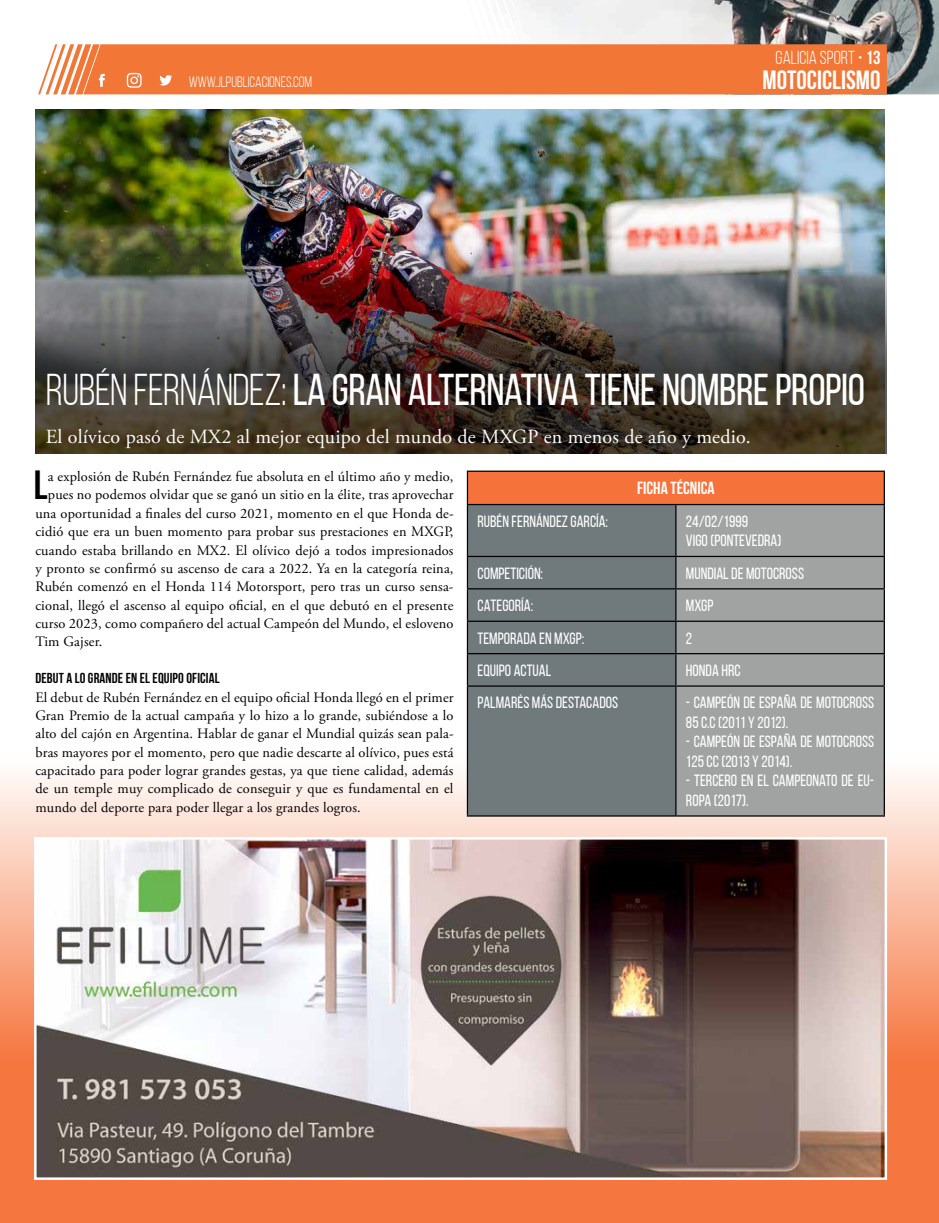
<style>
.page{position:relative;width:939px;height:1223px;background:#fff}
.page>*{position:absolute;margin:0;border:0;box-sizing:border-box;transform-origin:0 0}
.t1{font:44.38px "Bebas Neue";letter-spacing:-.01em;color:#fff}
.t2{font:700 40.62px "Bebas Neue";color:#000}
.t3{font:700 26.25px "Bebas Neue";color:#fff}
.t4{font:20px "Adobe Garamond Pro";letter-spacing:.01em;color:#fff}
.t5{font:18.75px "Bebas Neue";color:#fff}
.t6{font:700 17.5px "Bebas Neue";color:#fff}
.t7{font:16.25px/19.5px "Bebas Neue";color:#fff}
.t8{font:15px "Bebas Neue";color:#fff}
.t9{font:14.38px/18.4px "Adobe Garamond Pro";letter-spacing:.01em;color:#000;text-align:justify}
.t10{font:700 14.38px "Bebas Neue";letter-spacing:.01em;color:#000}
.s1{font-weight:700}
.s2{font-style:inherit}
</style>
<div class="page">
<img style="left:522px;top:0;width:417px;height:94px">
<div style="left:38px;top:44px;width:849px;height:50px;background:#f27737"></div>
<svg style="left:0;top:752px;width:939px;height:470px;background:#f9b192"></svg>
<img style="left:35px;top:110px;width:850px;height:124px">
<div style="left:467px;top:471px;width:417px;height:33px;background:#f5723b"></div>
<div style="left:467px;top:504px;width:209px;height:52px;background:#70797c"></div>
<div style="left:677px;top:505px;width:207px;height:310px;background:#a0a3a2"></div>
<div style="left:468px;top:557px;width:207px;height:258px;background:#70797c"></div>
<hr style="left:467px;top:470px;width:209px;height:2px;background:#000">
<hr style="left:467px;top:472px;width:1px;height:32px;background:#000">
<hr style="left:676px;top:470px;width:209px;height:2px;background:#000">
<hr style="left:884px;top:472px;width:1px;height:32px;background:#000">
<hr style="left:467px;top:504px;width:209px;height:1px;background:#000">
<hr style="left:467px;top:505px;width:1px;height:51px;background:#000">
<hr style="left:467px;top:556px;width:209px;height:1px;background:#000">
<hr style="left:467px;top:557px;width:1px;height:31px;background:#000">
<hr style="left:675px;top:557px;width:2px;height:31px;background:#000">
<hr style="left:884px;top:557px;width:1px;height:31px;background:#000">
<hr style="left:467px;top:588px;width:209px;height:1px;background:#000">
<hr style="left:467px;top:589px;width:1px;height:31px;background:#000">
<hr style="left:676px;top:588px;width:209px;height:1px;background:#000">
<hr style="left:675px;top:589px;width:2px;height:31px;background:#000">
<hr style="left:884px;top:589px;width:1px;height:31px;background:#000">
<hr style="left:467px;top:620px;width:209px;height:2px;background:#000">
<hr style="left:467px;top:622px;width:1px;height:31px;background:#000">
<hr style="left:676px;top:620px;width:209px;height:2px;background:#000">
<hr style="left:675px;top:622px;width:2px;height:31px;background:#000">
<hr style="left:884px;top:622px;width:1px;height:31px;background:#000">
<hr style="left:467px;top:653px;width:209px;height:1px;background:#000">
<hr style="left:467px;top:654px;width:1px;height:31px;background:#000">
<hr style="left:676px;top:653px;width:209px;height:1px;background:#000">
<hr style="left:675px;top:654px;width:2px;height:31px;background:#000">
<hr style="left:884px;top:654px;width:1px;height:31px;background:#000">
<hr style="left:467px;top:685px;width:209px;height:1px;background:#000">
<hr style="left:467px;top:686px;width:1px;height:129px;background:#000">
<hr style="left:676px;top:685px;width:209px;height:1px;background:#000">
<hr style="left:675px;top:686px;width:2px;height:129px;background:#000">
<hr style="left:884px;top:686px;width:1px;height:129px;background:#000">
<hr style="left:467px;top:815px;width:209px;height:1px;background:#000">
<hr style="left:676px;top:815px;width:209px;height:1px;background:#000">
<hr style="left:676px;top:504px;width:209px;height:1px;background:#000">
<hr style="left:675px;top:505px;width:2px;height:51px;background:#000">
<hr style="left:884px;top:505px;width:1px;height:51px;background:#000">
<hr style="left:676px;top:556px;width:209px;height:1px;background:#000">
<img style="left:35px;top:234px;width:852px;height:220px">
<img style="left:37px;top:840px;width:847px;height:336px">
<div style="left:34px;top:837px;width:853px;height:342px;border:2px solid #fff"></div>
<h3 class="t5" style="left:776px;top:47px;width:106px">GALICIA SPORT • <span class="s1">13</span></h3>
<p class="t8" style="left:189px;top:74px;width:125px">WWW.JLPUBLICACIONES.COM</p>
<h3 class="t3" style="left:763px;top:65px;width:119px">MOTOCICLISMO</h3>
<h1 class="t1" style="left:46px;top:366px;width:821px"><span class="s2">RUBÉN FERNÁNDEZ:</span> LA GRAN ALTERNATIVA TIENE NOMBRE PROPIO</h1>
<h3 class="t4" style="left:46px;top:425px;width:706px">El olívico pasó de MX2 al mejor equipo del mundo de MXGP en menos de año y medio.</h3>
<h2 class="t2" style="left:34px;top:463px;width:15px">L</h2>
<p class="t9" style="left:48px;top:468px;width:407px">a explosión de Rubén Fernández fue absoluta en el último año y medio,</p>
<p class="t9" style="left:48px;top:486px;width:407px">pues no podemos olvidar que se ganó un sitio en la élite, tras aprovechar</p>
<p class="t9" style="left:35px;top:504px;width:420px">una oportunidad a finales del curso 2021, momento en el que Honda de-</p>
<p class="t9" style="left:35px;top:523px;width:420px">cidió que era un buen momento para probar sus prestaciones en MXGP,</p>
<p class="t9" style="left:35px;top:541px;width:420px">cuando estaba brillando en MX2. El olívico dejó a todos impresionados</p>
<p class="t9" style="left:35px;top:559px;width:420px">y pronto se confirmó su ascenso de cara a 2022. Ya en la categoría reina,</p>
<p class="t9" style="left:35px;top:578px;width:420px">Rubén comenzó en el Honda 114 Motorsport, pero tras un curso sensa-</p>
<p class="t9" style="left:35px;top:596px;width:420px">cional, llegó el ascenso al equipo oficial, en el que debutó en el presente</p>
<p class="t9" style="left:35px;top:615px;width:420px">curso 2023, como compañero del actual Campeón del Mundo, el esloveno</p>
<p class="t9" style="left:35px;top:633px;width:68px">Tim Gajser.</p>
<p class="t10" style="left:35px;top:670px;width:186px">DEBUT A LO GRANDE EN EL EQUIPO OFICIAL</p>
<p class="t9" style="left:35px;top:688px;width:420px">El debut de Rubén Fernández en el equipo oficial Honda llegó en el primer Gran Premio de la actual campaña y lo hizo a lo grande, subiéndose a lo alto del cajón en Argentina. Hablar de ganar el Mundial quizás sean pala&shy;bras mayores por el momento, pero que nadie descarte al olívico, pues está capacitado para poder lograr grandes gestas, ya que tiene calidad, además de un temple muy complicado de conseguir y que es fundamental en el mundo del deporte para poder llegar a los grandes logros.</p>
<p class="t6" style="left:637px;top:479px;width:79px">FICHA TÉCNICA</p>
<p class="t7" style="left:478px;top:511px;width:132px">RUBÉN FERNÁNDEZ GARCÍA:</p>
<p class="t7" style="left:686px;top:511px;width:97px">24/02/1999<br>VIGO (PONTEVEDRA)</p>
<p class="t7" style="left:478px;top:563px;width:67px">COMPETICIÓN:</p>
<p class="t7" style="left:686px;top:563px;width:120px">MUNDIAL DE MOTOCROSS</p>
<p class="t7" style="left:478px;top:595px;width:57px">CATEGORÍA:</p>
<p class="t7" style="left:686px;top:595px;width:29px">MXGP</p>
<p class="t7" style="left:478px;top:628px;width:108px">TEMPORADA EN MXGP:</p>
<p class="t7" style="left:686px;top:628px;width:8px">2</p>
<p class="t7" style="left:478px;top:660px;width:75px">EQUIPO ACTUAL</p>
<p class="t7" style="left:686px;top:660px;width:56px">HONDA HRC</p>
<p class="t7" style="left:478px;top:693px;width:142px">PALMARÉS MÁS DESTACADOS</p>
<p class="t7" style="left:686px;top:693px;width:190px">- CAMPEÓN DE ESPAÑA DE MOTOCROSS<br>85 C.C (2011 Y 2012).</p>
<p class="t7" style="left:686px;top:732px;width:190px">- CAMPEÓN DE ESPAÑA DE MOTOCROSS<br>125 CC (2013 Y 2014).</p>
<p class="t7" style="left:686px;top:771px;width:190px">- TERCERO EN EL CAMPEONATO DE EU-<br>ROPA (2017).</p>
</div>
